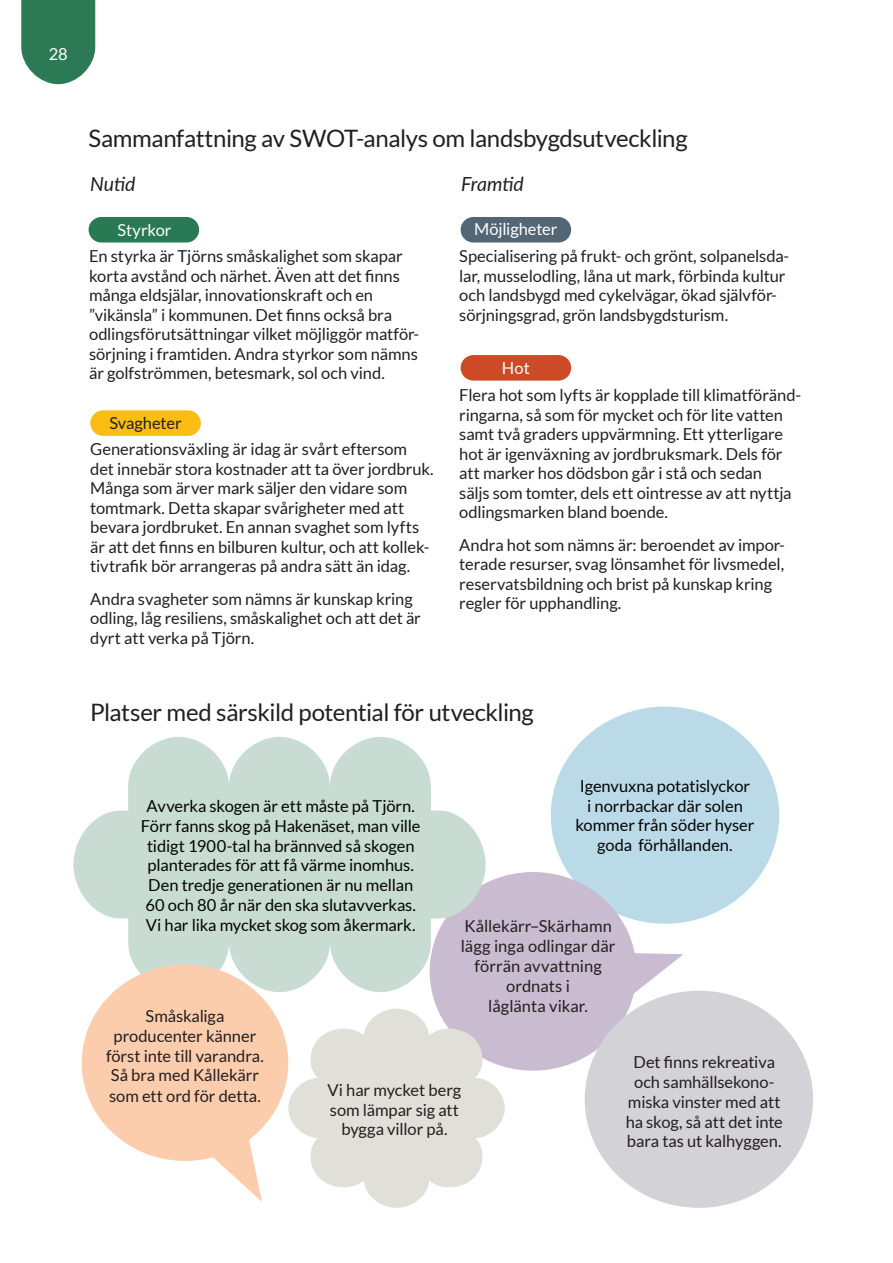
<style>
.page{position:relative;width:893px;height:1263px;background:#fff}
.page>*{position:absolute;margin:0;border:0;box-sizing:border-box;transform-origin:0 0}
.Rubrik_3{font:24px "Lato";letter-spacing:-.02em;color:#231f20}
.Rubrik_3-2{font:italic 19.5px "Lato";letter-spacing:-.01em;color:#231f20}
.Rubrik_4{font:italic 19.5px "Lato";color:#231f20}
.Brödtext{font:16.5px/19.5px "Lato";letter-spacing:-.005em;color:#231f20}
.Brödtext-2{font:16.5px/19.8px "Lato";letter-spacing:-.005em;color:#040503;text-align:center}
.Brödtext-3{font:16.5px "Lato";letter-spacing:-.01em;color:#fff}
</style>
<div class="page">
<svg style="left:21px;top:0;width:74px;height:84px;background:#418766"></svg>
<div style="left:551px;top:706px;width:228px;height:218px;background:#bbdae8;border-radius:50%"></div>
<div style="left:430px;top:872px;width:206px;height:199px;background:#c9bcd0;border-radius:50%"></div>
<div style="left:585px;top:991px;width:228px;height:217px;background:#d3d2d7;border-radius:50%"></div>
<svg style="left:73px;top:737px;width:413px;height:255px;fill:#c8dcd3"></svg>
<div style="left:82px;top:964px;width:206px;height:197px;background:#fccdad;border-radius:50%"></div>
<svg style="left:288px;top:1008px;width:217px;height:200px"></svg>
<svg style="left:207px;top:1130px;width:55px;height:72px"></svg>
<svg style="left:633px;top:953px;width:50px;height:43px"></svg>
<div style="left:461px;top:355px;width:110px;height:26px;background:#cd4a27;border-radius:13px"></div>
<div style="left:461px;top:217px;width:110px;height:25px;background:#536676;border-radius:13px"></div>
<div style="left:90px;top:410px;width:111px;height:26px;background:#fabd13;border-radius:13px"></div>
<div style="left:89px;top:217px;width:110px;height:25px;background:#287954;border-radius:13px"></div>
<p class="Brödtext-3" style="left:49px;top:45px;width:20px">28</p>
<p class="Rubrik_3" style="left:89px;top:125px;width:600px">Sammanfattning av SWOT-analys om landsbygdsutveckling</p>
<p class="Rubrik_4" style="left:90px;top:170px;width:47px">Nutid</p>
<p class="Rubrik_3-2" style="left:461px;top:170px;width:64px">Framtid</p>
<p class="Brödtext-3" style="left:118px;top:221px;width:55px">Styrkor</p>
<p class="Brödtext-3" style="left:474px;top:220px;width:85px">Möjligheter</p>
<p class="Brödtext" style="left:89px;top:246px;width:332px">En styrka är Tjörns småskalighet som skapar korta avstånd och närhet. Även att det finns många eldsjälar, innovationskraft och en ”vikänsla” i kommunen. Det finns också bra odlingsförutsättningar vilket möjliggör matför&shy;sörjning i framtiden. Andra styrkor som nämns är golfströmmen, betesmark, sol och vind.</p>
<p class="Brödtext" style="left:110px;top:413px;width:74px">Svagheter</p>
<p class="Brödtext" style="left:90px;top:440px;width:345px">Generationsväxling är idag är svårt eftersom det innebär stora kostnader att ta över jordbruk.<br>Många som ärver mark säljer den vidare som tomtmark. Detta skapar svårigheter med att bevara jordbruket. En annan svaghet som lyfts är att det finns en bilburen kultur, och att kollek&shy;tivtrafik bör arrangeras på andra sätt än idag.</p>
<p class="Brödtext" style="left:90px;top:589px;width:332px">Andra svagheter som nämns är kunskap kring odling, låg resiliens, småskalighet och att det är dyrt att verka på Tjörn.</p>
<p class="Brödtext" style="left:459px;top:246px;width:332px">Specialisering på frukt- och grönt, solpanelsda&shy;lar, musselodling, låna ut mark, förbinda kultur och landsbygd med cykelvägar, ökad självför&shy;sörjningsgrad, grön landsbygdsturism.</p>
<p class="Brödtext-3" style="left:502px;top:359px;width:30px">Hot</p>
<p class="Brödtext" style="left:459px;top:385px;width:343px">Flera hot som lyfts är kopplade till klimatföränd&shy;ringarna, så som för mycket och för lite vatten samt två graders uppvärmning. Ett ytterligare hot är igenväxning av jordbruksmark. Dels för att marker hos dödsbon går i stå och sedan<br>säljs som tomter, dels ett ointresse av att nyttja odlingsmarken bland boende.</p>
<p class="Brödtext" style="left:459px;top:535px;width:327px">Andra hot som nämns är: beroendet av impor&shy;terade resurser, svag lönsamhet för livsmedel, reservatsbildning och brist på kunskap kring regler för upphandling.</p>
<p class="Rubrik_3" style="left:90px;top:699px;width:445px">Platser med särskild potential för utveckling</p>
<p class="Brödtext-2" style="left:575px;top:776px;width:180px">Igenvuxna potatislyckor<br>i norrbackar där solen kommer från söder hyser goda förhållanden.</p>
<p class="Brödtext-2" style="left:141px;top:796px;width:281px">Avverka skogen är ett måste på Tjörn.<br>Förr fanns skog på Hakenäset, man ville tidigt 1900-tal ha brännved så skogen planterades för att få värme inomhus.<br>Den tredje generationen är nu mellan 60 och 80 år när den ska slutavverkas.<br>Vi har lika mycket skog som åkermark.</p>
<p class="Brödtext" style="left:461px;top:916px;width:156px;text-align:center">Kållekärr–Skärhamn lägg inga odlingar där förrän avvattning ordnats i<br>låglänta vikar.</p>
<p class="Brödtext" style="left:106px;top:1006px;width:159px;line-height:20.1px;text-align:center">Småskaliga producenter känner först inte till varandra.<br>Så bra med Kållekärr som ett ord för detta.</p>
<p class="Brödtext" style="left:626px;top:1052px;width:159px;text-align:center">Det finns rekreativa och samhällsekono&shy;miska vinster med att ha skog, så att det inte bara tas ut kalhyggen.</p>
<p class="Brödtext" style="left:328px;top:1080px;width:135px;text-align:center">Vi har mycket berg som lämpar sig att bygga villor på.</p>
</div>
